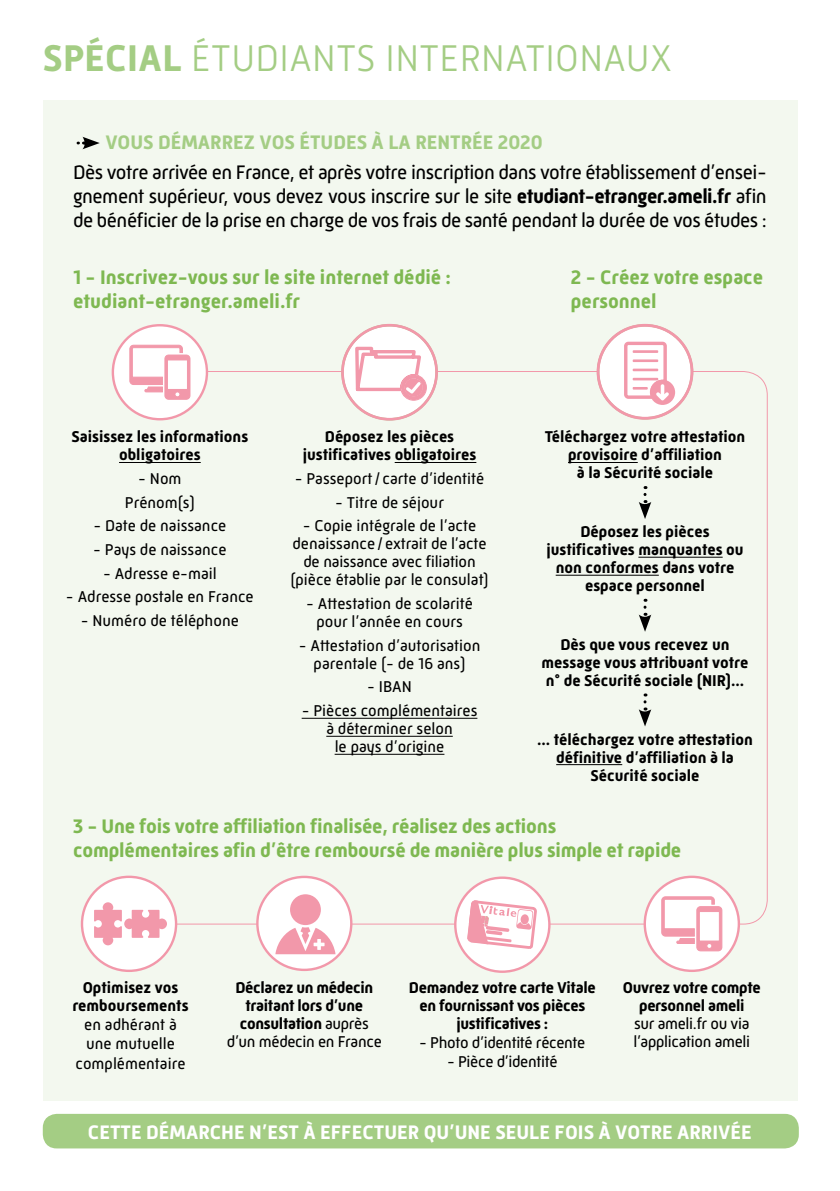
<style>
.page{position:relative;width:840px;height:1191px;background:#fff}
.page>*{position:absolute;margin:0;border:0;box-sizing:border-box;transform-origin:0 0}
.t1{font:300 38px "Mic 32 New";letter-spacing:.01em;color:#a4cd84}
.t2{font:20px/24px "Mic 32 New";letter-spacing:-.025em;color:#000;text-align:justify}
.t3{font:700 20px/24px "Mic 32 New";letter-spacing:-.01em;color:#7eb851}
.t4{font:700 20px "Mic 32 New";color:#fff}
.t5{font:700 20px "Mic 32 New";color:#a4cd84}
.t6{font:16px/18px "Mic 32 New";color:#000;text-align:center}
.t7{font:700 16px/18px "Mic 32 New";color:#000;text-align:center}
.t8{font:700 16px/18px "Mic 32 New";letter-spacing:-.02em;color:#000;text-align:center}
.t9{font:16px/18px "Mic 32 New";letter-spacing:-.02em;color:#000}
.s1{font-weight:700}
.s2{font-weight:400}
</style>
<div class="page">
<div style="left:43px;top:100px;width:754px;height:1000px;background:#f3f8ef"></div>
<svg style="left:129px;top:370px;width:638px;height:555px"></svg>
<svg style="left:76px;top:137px;width:24px;height:12px"></svg>
<hr style="left:119px;top:462px;width:82px;height:1px;background:#000">
<hr style="left:394px;top:462px;width:82px;height:1px;background:#000">
<hr style="left:301px;top:718px;width:176px;height:1px;background:#000">
<hr style="left:326px;top:736px;width:126px;height:1px;background:#000">
<hr style="left:334px;top:754px;width:110px;height:1px;background:#000">
<hr style="left:567px;top:462px;width:70px;height:1px;background:#000">
<hr style="left:638px;top:557px;width:84px;height:1px;background:#000">
<hr style="left:555px;top:575px;width:103px;height:1px;background:#000">
<hr style="left:556px;top:764px;width:66px;height:1px;background:#000">
<svg style="left:638px;top:500px;width:13px;height:19px"></svg>
<svg style="left:643px;top:486px;width:3px;height:8px"></svg>
<svg style="left:638px;top:613px;width:13px;height:19px"></svg>
<svg style="left:643px;top:599px;width:3px;height:8px"></svg>
<svg style="left:638px;top:693px;width:13px;height:33px"></svg>
<div style="left:644px;top:877px;width:94px;height:93px;background:#fff;border-radius:50%"></div>
<svg style="left:661px;top:896px;width:61px;height:55px"></svg>
<div style="left:643px;top:875px;width:96px;height:97px;border:2px solid #f298aa;border-radius:50%"></div>
<div style="left:455px;top:877px;width:94px;height:94px;background:#fff;border-radius:50%"></div>
<svg style="left:467px;top:900px;width:70px;height:49px"></svg>
<div style="left:454px;top:876px;width:96px;height:97px;border:2px solid #f298aa;border-radius:50%"></div>
<div style="left:257px;top:877px;width:94px;height:93px;background:#fff;border-radius:50%"></div>
<svg style="left:275px;top:894px;width:60px;height:60px"></svg>
<div style="left:256px;top:875px;width:96px;height:96px;border:2px solid #f298aa;border-radius:50%"></div>
<div style="left:113px;top:325px;width:94px;height:94px;background:#fff;border-radius:50%"></div>
<svg style="left:129px;top:344px;width:62px;height:56px"></svg>
<div style="left:112px;top:324px;width:96px;height:96px;border:2px solid #f298aa;border-radius:50%"></div>
<div style="left:342px;top:325px;width:94px;height:94px;background:#fff;border-radius:50%"></div>
<svg style="left:353px;top:345px;width:75px;height:57px"></svg>
<div style="left:401px;top:375px;width:25px;height:25px;border:4px solid #f298aa;border-radius:50%"></div>
<div style="left:341px;top:324px;width:96px;height:96px;border:3px solid #f298aa;border-radius:50%"></div>
<div style="left:597px;top:325px;width:94px;height:93px;background:#fff;border-radius:50%"></div>
<svg style="left:624px;top:341px;width:50px;height:64px"></svg>
<div style="left:596px;top:324px;width:97px;height:96px;border:3px solid #f298aa;border-radius:50%"></div>
<div style="left:82px;top:877px;width:94px;height:93px;background:#fff;border-radius:50%"></div>
<svg style="left:94px;top:902px;width:73px;height:43px"></svg>
<div style="left:81px;top:875px;width:96px;height:97px;border:2px solid #f298aa;border-radius:50%"></div>
<div style="left:43px;top:1113px;width:755px;height:35px;background:#a4cd84;border-radius:14px"></div>
<h1 class="t1" style="left:43px;top:37px;width:630px"><span class="s1">SPÉCIAL</span> ÉTUDIANTS INTERNATIONAUX</h1>
<p class="t5" style="left:105px;top:131px;width:438px">VOUS DÉMARREZ VOS ÉTUDES À LA RENTRÉE 2020</p>
<p class="t2" style="left:73px;top:160px;width:694px">Dès votre arrivée en France, et après votre inscription dans votre établissement d’ensei&shy;gnement supérieur, vous devez vous inscrire sur le site <span class="s1">etudiant-etranger.ameli.fr</span> afin de bénéficier de la prise en charge de vos frais de santé pendant la durée de vos études :</p>
<p class="t3" style="left:73px;top:265px;width:379px">1 - Inscrivez-vous sur le site internet dédié : etudiant-etranger.ameli.fr</p>
<p class="t7" style="left:71px;top:428px;width:178px">Saisissez les informations obligatoires</p>
<p class="t6" style="left:125px;top:467px;width:71px;line-height:23.6px">- Nom<br>Prénom(s)</p>
<p class="t6" style="left:93px;top:517px;width:134px">- Date de naissance</p>
<p class="t6" style="left:93px;top:540px;width:135px">- Pays de naissance</p>
<p class="t6" style="left:103px;top:564px;width:115px">- Adresse e-mail</p>
<p class="t6" style="left:66px;top:588px;width:189px">- Adresse postale en France</p>
<p class="t6" style="left:81px;top:611px;width:159px">- Numéro de téléphone</p>
<p class="t7" style="left:302px;top:428px;width:175px">Déposez les pièces justificatives obligatoires</p>
<p class="t6" style="left:294px;top:469px;width:191px">- Passeport/ carte d’identité</p>
<p class="t6" style="left:335px;top:493px;width:110px">- Titre de séjour</p>
<p class="t6" style="left:290px;top:517px;width:200px">- Copie intégrale de l’acte denaissance/extrait de l’acte de naissance avec filiation (pièce établie par le consulat)</p>
<p class="t6" style="left:306px;top:594px;width:168px">- Attestation de scolarité pour l’année en cours</p>
<p class="t6" style="left:298px;top:636px;width:183px">- Attestation d’autorisation parentale (- de 16 ans)</p>
<p class="t6" style="left:367px;top:678px;width:46px">- IBAN</p>
<p class="t6" style="left:301px;top:701px;width:177px">- Pièces complémentaires à déterminer selon<br>le pays d’origine</p>
<p class="t3" style="left:570px;top:265px;width:194px">2 - Créez votre espace personnel</p>
<p class="t7" style="left:544px;top:428px;width:202px">Téléchargez votre attestation provisoire d’affiliation<br>à la Sécurité sociale</p>
<p class="t7" style="left:546px;top:522px;width:199px">Déposez les pièces justificatives manquantes ou non conformes dans votre espace personnel</p>
<p class="t7" style="left:541px;top:635px;width:208px">Dès que vous recevez un message vous attribuant votre n° de Sécurité sociale (NIR)…</p>
<p class="t7" style="left:537px;top:730px;width:217px">… téléchargez votre attestation définitive d’affiliation à la<br>Sécurité sociale</p>
<p class="t3" style="left:73px;top:814px;width:609px">3 - Une fois votre affiliation finalisée, réalisez des actions complémentaires afin d’être remboursé de manière plus simple et rapide</p>
<p class="t7" style="left:72px;top:978px;width:118px">Optimisez vos remboursements</p>
<p class="t6" style="left:75px;top:1015px;width:111px;line-height:19.2px">en adhérant à une mutuelle complémentaire</p>
<p class="t8" style="left:227px;top:978px;width:156px">Déclarez un médecin traitant lors d’une consultation <span class="s2">auprès d’un médecin en France</span></p>
<p class="t8" style="left:408px;top:978px;width:188px">Demandez votre carte Vitale en fournissant vos pièces justificatives :</p>
<p class="t9" style="left:419px;top:1033px;width:168px">- Photo d’identité récente</p>
<p class="t9" style="left:447px;top:1053px;width:112px">- Pièce d’identité</p>
<p class="t8" style="left:622px;top:978px;width:139px">Ouvrez votre compte personnel ameli</p>
<p class="t9" style="left:633px;top:1014px;width:118px">sur ameli.fr ou via l’application ameli</p>
<p class="t4" style="left:88px;top:1120px;width:665px">CETTE DÉMARCHE N’EST À EFFECTUER QU’UNE SEULE FOIS À VOTRE ARRIVÉE</p>
</div>
